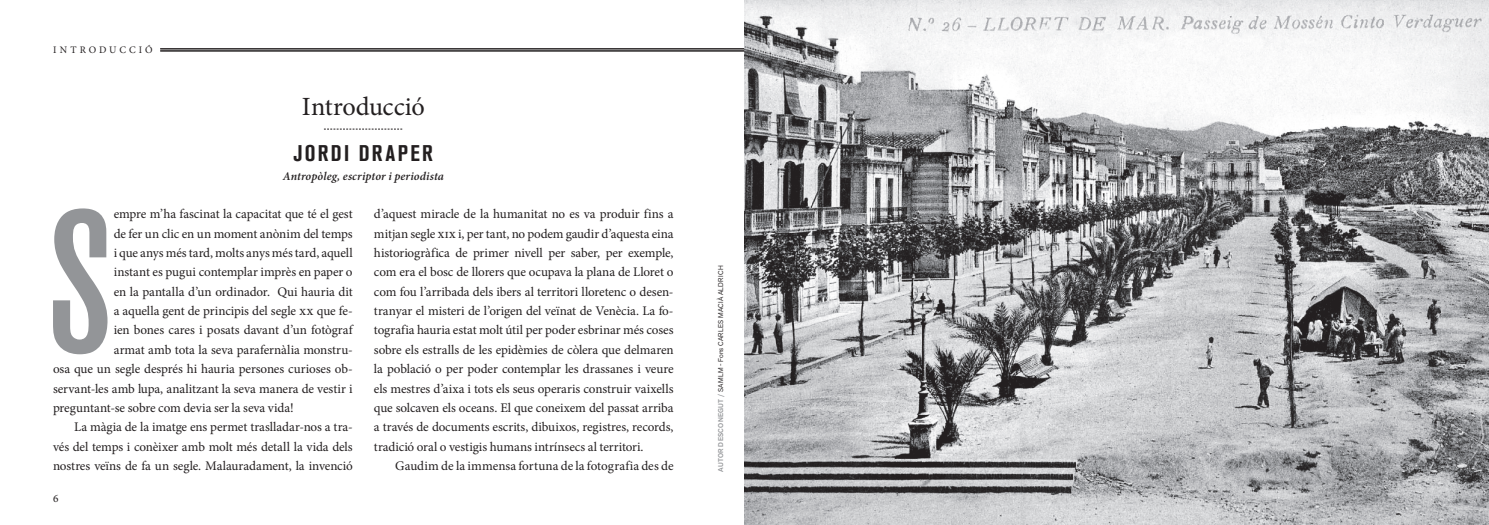
<style>
.page{position:relative;width:1489px;height:525px;background:#fff}
.page>*{position:absolute;margin:0;border:0;box-sizing:border-box;transform-origin:0 0}
.t1{font:500 condensed 198.75px "Akzidenz Grotesk BQ";color:#939598}
.t2{font:26.25px "Minion Pro";letter-spacing:-.005em;color:#231f20}
.t3{font:700 condensed 22.5px "Akzidenz Grotesk BQ";letter-spacing:.1em;color:#231f20}
.t4{font:13.12px/19.4px "Minion Pro";letter-spacing:-.005em;color:#231f20;text-align:justify}
.t5{font:italic 600 11.88px "Minion Pro";letter-spacing:.01em;color:#231f20}
.t6{font:11.25px "Minion Pro";color:#231f20}
.t7{font:10px "Minion Pro";letter-spacing:.295em;color:#231f20}
.t8{font:6.88px "Akzid Grtsk Next";letter-spacing:.035em;color:#231f20}
.s1{font-weight:500;color:#939598}
</style>
<div class="page">
<hr style="left:160px;top:49px;width:1036px;height:1px;background:#231f20">
<hr style="left:160px;top:51px;width:1036px;height:1px;background:#231f20">
<img style="left:744px;top:0;width:744px;height:524px">
<svg style="left:1308px;top:318px;width:21px;height:1px"></svg>
<svg style="left:324px;top:129px;width:78px;height:1px"></svg>
<p class="t7" style="left:53px;top:43px;width:101px">INTRODUCCIÓ</p>
<h2 class="t2" style="left:302px;top:89px;width:124px">Introducció</h2>
<h3 class="t3" style="left:294px;top:140px;width:141px">JORDI DRAPER</h3>
<p class="t5" style="left:283px;top:168px;width:163px">Antropòleg, escriptor i periodista</p>
<h1 class="t1" style="left:47px;top:170px;width:68px">S</h1>
<p class="t4" style="left:114px;top:204px;width:240px">empre m’ha fascinat la capacitat que té el gest</p>
<p class="t4" style="left:114px;top:223px;width:240px">de fer un clic en un moment anònim del temps</p>
<p class="t4" style="left:114px;top:243px;width:240px">i que anys més tard, molts anys més tard, aquell</p>
<p class="t4" style="left:114px;top:262px;width:240px">instant es pugui contemplar imprès en paper o</p>
<p class="t4" style="left:114px;top:282px;width:240px">en la pantalla d’un ordinador. Qui hauria dit</p>
<p class="t4" style="left:114px;top:301px;width:240px">a aquella gent de principis del segle xx que fe-</p>
<p class="t4" style="left:114px;top:320px;width:240px">ien bones cares i posats davant d’un fotògraf</p>
<p class="t4" style="left:114px;top:340px;width:240px">armat amb tota la seva parafernàlia monstru-</p>
<p class="t4" style="left:53px;top:359px;width:301px">osa que un segle després hi hauria persones curioses ob-</p>
<p class="t4" style="left:53px;top:378px;width:301px">servant-les amb lupa, analitzant la seva manera de vestir i</p>
<p class="t4" style="left:53px;top:398px;width:242px">preguntant-se sobre com devia ser la seva vida!</p>
<p class="t4" style="left:74px;top:417px;width:280px">La màgia de la imatge ens permet traslladar-nos a tra-</p>
<p class="t4" style="left:53px;top:437px;width:301px">vés del temps i conèixer amb molt més detall la vida dels</p>
<p class="t4" style="left:53px;top:456px;width:301px">nostres veïns de fa un segle. Malauradament, la invenció</p>
<p class="t6" style="left:53px;top:491px;width:7px">6</p>
<p class="t4" style="left:374px;top:204px;width:301px">d’aquest miracle de la humanitat no es va produir fins a mitjan segle xix i, per tant, no podem gaudir d’aquesta eina historiogràfica de primer nivell per saber, per exemple, com era el bosc de llorers que ocupava la plana de Lloret o com fou l’arribada dels ibers al territori lloretenc o desen&shy;tranyar el misteri de l’origen del veïnat de Venècia. La fo&shy;tografia hauria estat molt útil per poder esbrinar més coses sobre els estralls de les epidèmies de còlera que delmaren la població o per poder contemplar les drassanes i veure els mestres d’aixa i tots els seus operaris construir vaixells que solcaven els oceans. El que coneixem del passat arriba a través de documents escrits, dibuixos, registres, records, tradició oral o vestigis humans intrínsecs al territori.</p>
<p class="t4" style="left:395px;top:456px;width:280px">Gaudim de la immensa fortuna de la fotografia des de</p>
<p class="t8" style="left:716px;top:471px;width:207px;rotate:-90deg"><span class="s1">AUTOR DESCONEGUT /</span> SAMLM - Fons CARLES MACIÀ ALDRICH</p>
</div>
